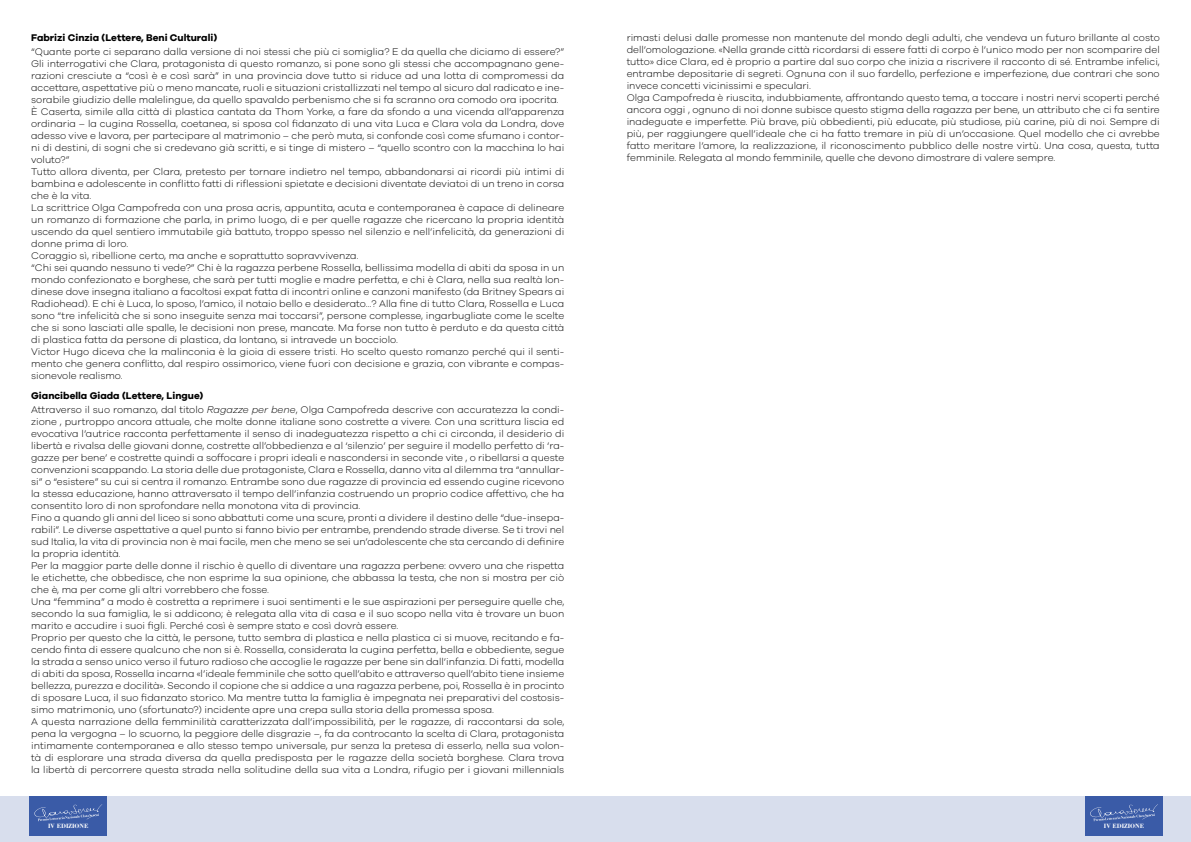
<style>
.page{position:relative;width:1191px;height:842px;background:#fff}
.page>*{position:absolute;margin:0;border:0;box-sizing:border-box;transform-origin:0 0}
.t1{font:300 10px/12px "Galano Grotesque";color:#000}
.t2{font:700 10px "Galano Grotesque";color:#000}
.t3{font:700 6.4px "Bodoni Std";color:#fff}
.s1{font-weight:700}
.s2{font-style:italic}
</style>
<div class="page">
<div style="left:0;top:797px;width:1191px;height:45px;background:#d8deed"></div>
<div style="left:30px;top:797px;width:77px;height:39px;background:#3a5ba7"></div>
<svg style="left:34px;top:804px;width:68px;height:17px"></svg>
<div style="left:1085px;top:797px;width:77px;height:39px;background:#3a5ba7"></div>
<svg style="left:1090px;top:804px;width:68px;height:17px"></svg>
<p class="t2" style="left:31px;top:32px;width:187px">Fabrizi Cinzia (Lettere, Beni Culturali)</p>
<p class="t1" style="left:31px;top:45px;width:534px">“Quante porte ci separano dalla versione di noi stessi che più ci somiglia? E da quella che diciamo di essere?” Gli interrogativi che Clara, protagonista di questo romanzo, si pone sono gli stessi che accompagnano gene&shy;razioni cresciute a “così è e così sarà” in una provincia dove tutto si riduce ad una lotta di compromessi da accettare, aspettative più o meno mancate, ruoli e situazioni cristallizzati nel tempo al sicuro dal radicato e ine&shy;sorabile giudizio delle malelingue, da quello spavaldo perbenismo che si fa scranno ora comodo ora ipocrita.<br>È Caserta, simile alla città di plastica cantata da Thom Yorke, a fare da sfondo a una vicenda all’apparenza ordinaria – la cugina Rossella, coetanea, si sposa col fidanzato di una vita Luca e Clara vola da Londra, dove adesso vive e lavora, per partecipare al matrimonio – che però muta, si confonde così come sfumano i contor&shy;ni di destini, di sogni che si credevano già scritti, e si tinge di mistero – “quello scontro con la macchina lo hai voluto?”<br>Tutto allora diventa, per Clara, pretesto per tornare indietro nel tempo, abbandonarsi ai ricordi più intimi di bambina e adolescente in conflitto fatti di riflessioni spietate e decisioni diventate deviatoi di un treno in corsa che è la vita.<br>La scrittrice Olga Campofreda con una prosa acris, appuntita, acuta e contemporanea è capace di delineare un romanzo di formazione che parla, in primo luogo, di e per quelle ragazze che ricercano la propria identità uscendo da quel sentiero immutabile già battuto, troppo spesso nel silenzio e nell’infelicità, da generazioni di donne prima di loro.<br>Coraggio sì, ribellione certo, ma anche e soprattutto sopravvivenza.<br>“Chi sei quando nessuno ti vede?” Chi è la ragazza perbene Rossella, bellissima modella di abiti da sposa in un mondo confezionato e borghese, che sarà per tutti moglie e madre perfetta, e chi è Clara, nella sua realtà lon&shy;dinese dove insegna italiano a facoltosi expat fatta di incontri online e canzoni manifesto (da Britney Spears ai Radiohead). E chi è Luca, lo sposo, l’amico, il notaio bello e desiderato…? Alla fine di tutto Clara, Rossella e Luca sono “tre infelicità che si sono inseguite senza mai toccarsi”, persone complesse, ingarbugliate come le scelte che si sono lasciati alle spalle, le decisioni non prese, mancate. Ma forse non tutto è perduto e da questa città di plastica fatta da persone di plastica, da lontano, si intravede un bocciolo.<br>Victor Hugo diceva che la malinconia è la gioia di essere tristi. Ho scelto questo romanzo perché qui il senti&shy;mento che genera conflitto, dal respiro ossimorico, viene fuori con decisione e grazia, con vibrante e compas&shy;sionevole realismo.</p>
<p class="t1" style="left:31px;top:388px;width:534px;line-height:14px"><span class="s1">Giancibella Giada (Lettere, Lingue)<br></span>Attraverso il suo romanzo, dal titolo <span class="s2">Ragazze per bene</span>, Olga Campofreda descrive con accuratezza la condi-</p>
<p class="t1" style="left:31px;top:415px;width:534px">zione , purtroppo ancora attuale, che molte donne italiane sono costrette a vivere. Con una scrittura liscia ed evocativa l’autrice racconta perfettamente il senso di inadeguatezza rispetto a chi ci circonda, il desiderio di libertà e rivalsa delle giovani donne, costrette all’obbedienza e al ‘silenzio’ per seguire il modello perfetto di ‘ra&shy;gazze per bene’ e costrette quindi a soffocare i propri ideali e nascondersi in seconde vite , o ribellarsi a queste convenzioni scappando. La storia delle due protagoniste, Clara e Rossella, danno vita al dilemma tra “annullar&shy;si” o “esistere” su cui si centra il romanzo. Entrambe sono due ragazze di provincia ed essendo cugine ricevono la stessa educazione, hanno attraversato il tempo dell’infanzia costruendo un proprio codice affettivo, che ha consentito loro di non sprofondare nella monotona vita di provincia.<br>Fino a quando gli anni del liceo si sono abbattuti come una scure, pronti a dividere il destino delle “due-insepa&shy;rabili”. Le diverse aspettative a quel punto si fanno bivio per entrambe, prendendo strade diverse. Se ti trovi nel sud Italia, la vita di provincia non è mai facile, men che meno se sei un’adolescente che sta cercando di definire la propria identità.<br>Per la maggior parte delle donne il rischio è quello di diventare una ragazza perbene: ovvero una che rispetta le etichette, che obbedisce, che non esprime la sua opinione, che abbassa la testa, che non si mostra per ciò che è, ma per come gli altri vorrebbero che fosse.<br>Una “femmina” a modo è costretta a reprimere i suoi sentimenti e le sue aspirazioni per perseguire quelle che, secondo la sua famiglia, le si addicono; è relegata alla vita di casa e il suo scopo nella vita è trovare un buon marito e accudire i suoi figli. Perché così è sempre stato e così dovrà essere.<br>Proprio per questo che la città, le persone, tutto sembra di plastica e nella plastica ci si muove, recitando e fa&shy;cendo finta di essere qualcuno che non si è. Rossella, considerata la cugina perfetta, bella e obbediente, segue la strada a senso unico verso il futuro radioso che accoglie le ragazze per bene sin dall’infanzia. Di fatti, modella di abiti da sposa, Rossella incarna «l’ideale femminile che sotto quell’abito e attraverso quell’abito tiene insieme bellezza, purezza e docilità». Secondo il copione che si addice a una ragazza perbene, poi, Rossella è in procinto di sposare Luca, il suo fidanzato storico. Ma mentre tutta la famiglia è impegnata nei preparativi del costosis&shy;simo matrimonio, uno (sfortunato?) incidente apre una crepa sulla storia della promessa sposa.<br>A questa narrazione della femminilità caratterizzata dall’impossibilità, per le ragazze, di raccontarsi da sole, pena la vergogna – lo scuorno, la peggiore delle disgrazie –, fa da controcanto la scelta di Clara, protagonista intimamente contemporanea e allo stesso tempo universale, pur senza la pretesa di esserlo, nella sua volon&shy;tà di esplorare una strada diversa da quella predisposta per le ragazze della società borghese. Clara trova la libertà di percorrere questa strada nella solitudine della sua vita a Londra, rifugio per i giovani millennials</p>
<p class="t1" style="left:626px;top:31px;width:534px">rimasti delusi dalle promesse non mantenute del mondo degli adulti, che vendeva un futuro brillante al costo dell’omologazione. «Nella grande città ricordarsi di essere fatti di corpo è l’unico modo per non scomparire del tutto» dice Clara, ed è proprio a partire dal suo corpo che inizia a riscrivere il racconto di sé. Entrambe infelici, entrambe depositarie di segreti. Ognuna con il suo fardello, perfezione e imperfezione, due contrari che sono invece concetti vicinissimi e speculari.<br>Olga Campofreda è riuscita, indubbiamente, affrontando questo tema, a toccare i nostri nervi scoperti perché ancora oggi , ognuno di noi donne subisce questo stigma della ragazza per bene, un attributo che ci fa sentire inadeguate e imperfette. Più brave, più obbedienti, più educate, più studiose, più carine, più di noi. Sempre di più, per raggiungere quell’ideale che ci ha fatto tremare in più di un’occasione. Quel modello che ci avrebbe fatto meritare l’amore, la realizzazione, il riconoscimento pubblico delle nostre virtù. Una cosa, questa, tutta femminile. Relegata al mondo femminile, quelle che devono dimostrare di valere sempre.</p>
<p class="t3" style="left:48px;top:822px;width:42px">IV EDIZIONE</p>
<p class="t3" style="left:1103px;top:822px;width:42px">IV EDIZIONE</p>
</div>
